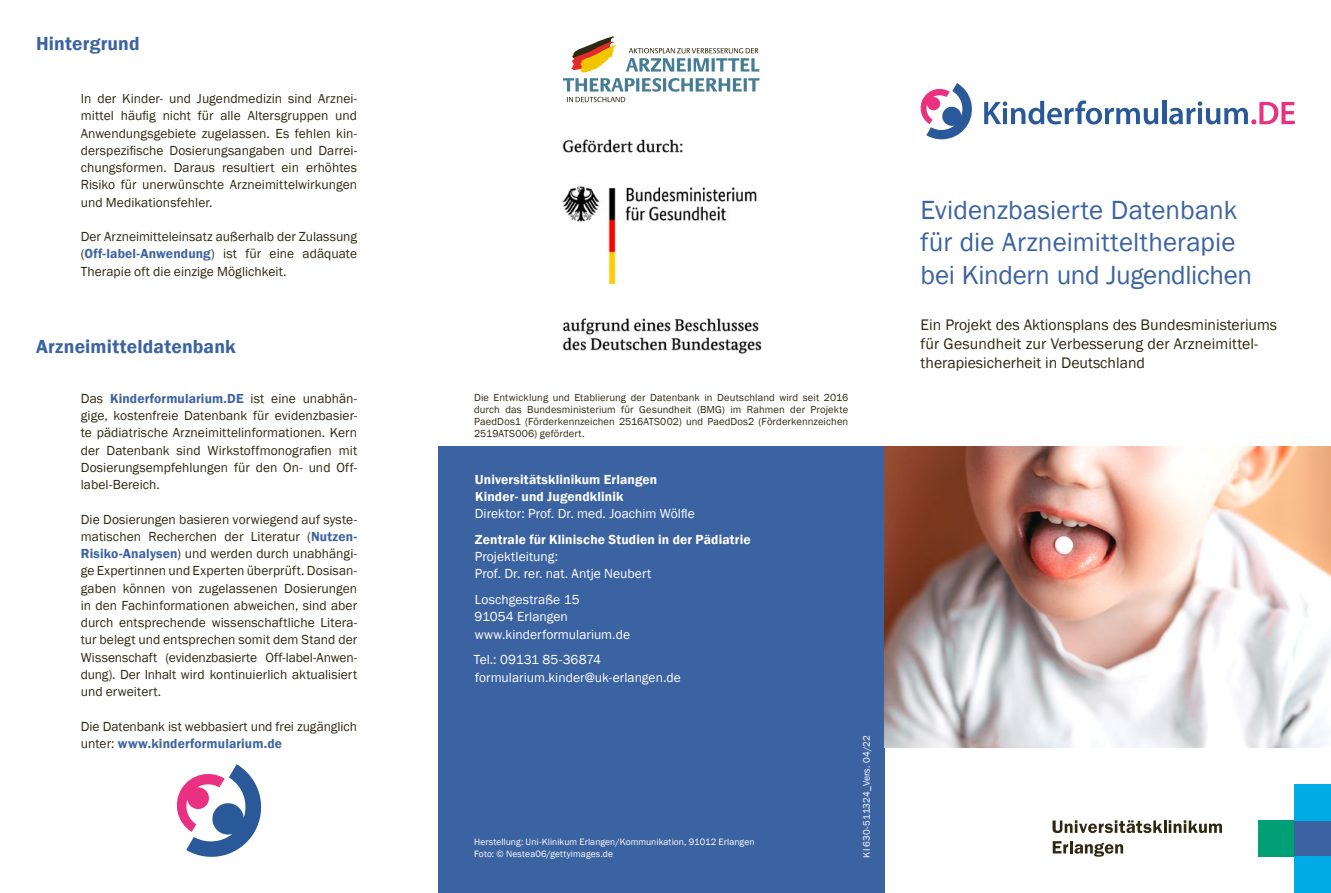
<style>
.page{position:relative;width:1331px;height:893px;background:#fff}
.page>*{position:absolute;margin:0;border:0;box-sizing:border-box;transform-origin:0 0}
.Broschürentitel{font:27px/32.4px "Franklin Gothic";color:#3c63a1}
.Überschrift_-_Blau{font:600 19.5px "Franklin Gothic";letter-spacing:.01em;color:#3c63a1}
.Veranstaltungsort{font:15.75px/18.9px "Franklin Gothic";color:#2f2912}
.Fließtext{font:13.5px/17.2px "Franklin Gothic";color:#2f2912;text-align:justify}
.Adressblock_Book{font:13.5px/17.2px "Franklin Gothic";letter-spacing:.005em;color:#fff}
.Adressblock_Demi{font:600 13.5px/17.2px "Franklin Gothic";letter-spacing:.01em;color:#fff}
.Fließtext-2{font:10.5px/12px "Franklin Gothic";letter-spacing:.01em;color:#2f2912;text-align:justify}
.Herausgeber{font:9.75px "Franklin Gothic";letter-spacing:.015em;color:#fff}
.Gendersatz-Herausgeb{font:9.45px/12px "Franklin Gothic";letter-spacing:.01em;color:#fff}
.s1{font-weight:600;color:#3c63a1}
.s2{font-weight:400}
.s3{font-weight:600}
</style>
<div class="page">
<div style="left:438px;top:446px;width:446px;height:447px;background:#3c63a1"></div>
<img style="left:884px;top:446px;width:447px;height:302px">
<div style="left:1259px;top:820px;width:36px;height:36px;background:#009f76"></div>
<div style="left:1295px;top:820px;width:36px;height:36px;background:#3c63a1"></div>
<div style="left:1295px;top:856px;width:36px;height:37px;background:#00ace5"></div>
<div style="left:1295px;top:784px;width:36px;height:36px;background:#00ace5"></div>
<svg style="left:1053px;top:841px;width:70px;height:16px"></svg>
<svg style="left:1052px;top:820px;width:170px;height:13px"></svg>
<svg style="left:920px;top:83px;width:52px;height:57px"></svg>
<svg style="left:984px;top:100px;width:174px;height:24px"></svg>
<hr style="left:1162px;top:101px;width:4px;height:23px;background:#2a5999">
<svg style="left:1169px;top:101px;width:126px;height:23px"></svg>
<svg style="left:176px;top:764px;width:86px;height:93px"></svg>
<svg style="left:563px;top:36px;width:196px;height:66px"></svg>
<img style="left:562px;top:139px;width:200px;height:215px">
<h2 class="Überschrift_-_Blau" style="left:36px;top:31px;width:105px">Hintergrund</h2>
<p class="Fließtext" style="left:81px;top:90px;width:278px">In der Kinder- und Jugendmedizin sind Arznei&shy;mittel häufig nicht für alle Altersgruppen und Anwendungsgebiete zugelassen. Es fehlen kin&shy;derspezifische Dosierungsangaben und Darrei&shy;chungsformen. Daraus resultiert ein erhöhtes Risiko für unerwünschte Arzneimittelwirkungen und Medikationsfehler.</p>
<p class="Fließtext" style="left:81px;top:228px;width:278px">Der Arzneimitteleinsatz außerhalb der Zulassung (<span class="s1">Off-label-Anwendung</span>) ist für eine adäquate Therapie oft die einzige Möglichkeit.</p>
<h2 class="Überschrift_-_Blau" style="left:36px;top:334px;width:201px">Arzneimitteldatenbank</h2>
<p class="Fließtext" style="left:81px;top:390px;width:278px">Das <span class="s1">Kinderformularium.DE</span> ist eine unabhän&shy;gige, kostenfreie Datenbank für evidenzbasier&shy;te pädiatrische Arzneimittelinformationen. Kern der Datenbank sind Wirkstoffmonografien mit Dosierungsempfehlungen für den On- und Off&shy;label-Bereich.</p>
<p class="Fließtext" style="left:81px;top:511px;width:278px">Die Dosierungen basieren vorwiegend auf syste&shy;matischen Recherchen der Literatur (<span class="s1">Nutzen-Risiko-Analysen</span>) und werden durch unabhängi&shy;ge Expertinnen und Experten überprüft. Dosisan&shy;gaben können von zugelassenen Dosierungen in den Fachinformationen abweichen, sind aber durch entsprechende wissenschaftliche Litera&shy;tur belegt und entsprechen somit dem Stand der Wissenschaft (evidenzbasierte Off-label-Anwen&shy;dung). Der Inhalt wird kontinuierlich aktualisiert und erweitert.</p>
<p class="Fließtext" style="left:81px;top:718px;width:278px">Die Datenbank ist webbasiert und frei zugänglich unter: <span class="s1">www.kinderformularium.de</span></p>
<p class="Fließtext-2" style="left:474px;top:392px;width:376px">Die Entwicklung und Etablierung der Datenbank in Deutschland wird seit 2016 durch das Bundesministerium für Gesundheit (BMG) im Rahmen der Projekte PaedDos1 (Förderkennzeichen 2516ATS002) und PaedDos2 (Förderkennzeichen 2519ATS006) gefördert.</p>
<p class="Adressblock_Demi" style="left:475px;top:471px;width:221px">Universitätsklinikum Erlangen<br>Kinder- und Jugendklinik<br><span class="s2">Direktor: Prof. Dr. med. Joachim Wölfle</span></p>
<p class="Adressblock_Book" style="left:475px;top:531px;width:277px"><span class="s3">Zentrale für Klinische Studien in der Pädiatrie<br></span>Projektleitung:<br>Prof. Dr. rer. nat. Antje Neubert</p>
<p class="Adressblock_Book" style="left:475px;top:591px;width:157px">Loschgestraße 15<br>91054 Erlangen www.kinderformularium.de</p>
<p class="Adressblock_Book" style="left:474px;top:651px;width:208px">Tel.: 09131 85-36874 formularium.kinder@uk-erlangen.de</p>
<p class="Gendersatz-Herausgeb" style="left:474px;top:836px;width:282px">Herstellung: Uni-Klinikum Erlangen/Kommunikation, 91012 Erlangen<br>Foto: © Nestea06/gettyimages.de</p>
<p class="Herausgeber" style="left:860px;top:858px;width:124px;rotate:-90deg">KI 630-511324_Vers. 04/22</p>
<h1 class="Broschürentitel" style="left:921px;top:194px;width:333px">Evidenzbasierte Datenbank für die Arzneimitteltherapie bei Kindern und Jugendlichen</h1>
<p class="Veranstaltungsort" style="left:921px;top:316px;width:358px">Ein Projekt des Aktionsplans des Bundesministeriums für Gesundheit zur Verbesserung der Arzneimittel&shy;therapiesicherheit in Deutschland</p>
</div>
